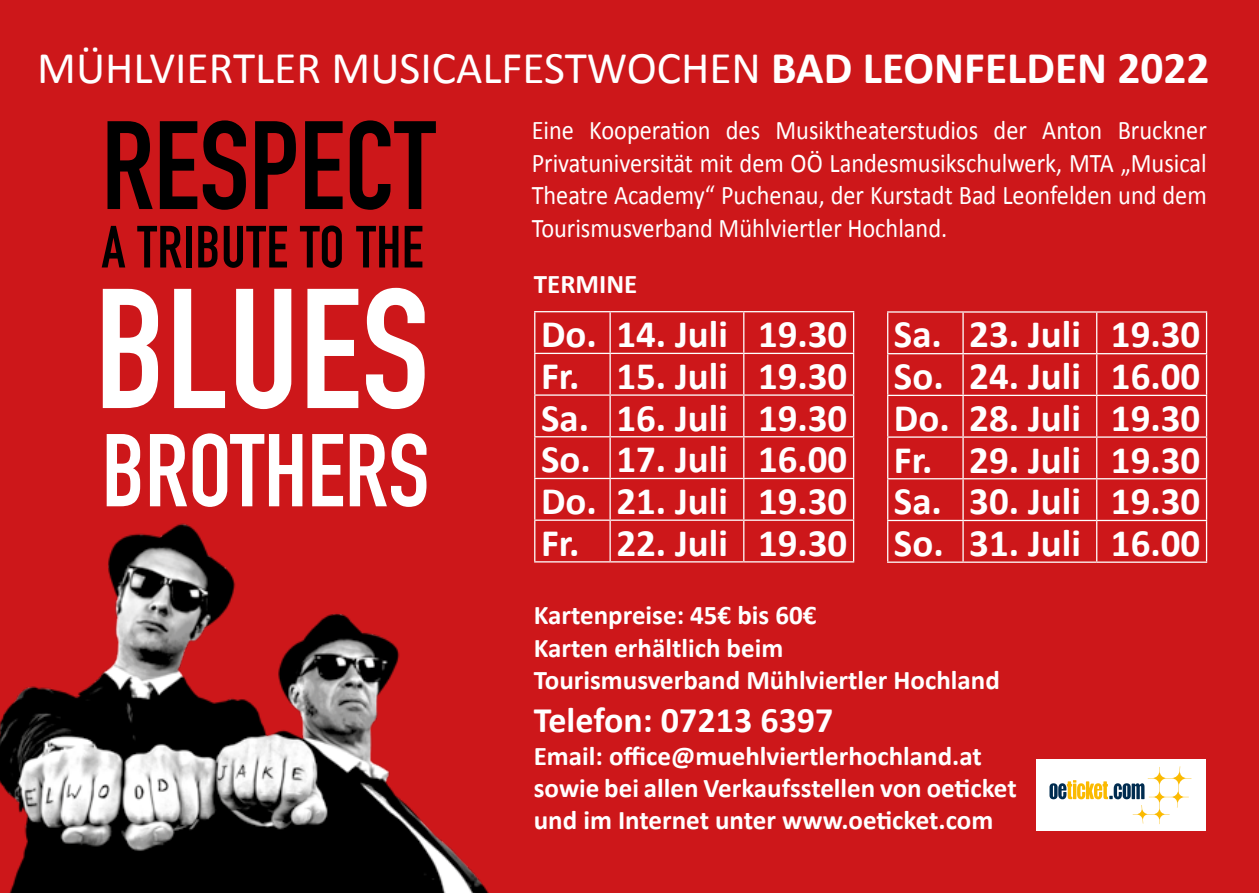
<style>
.page{position:relative;width:1259px;height:893px;background:#cd171a}
.page>*{position:absolute;margin:0;border:0;box-sizing:border-box;transform-origin:0 0}
.t1{font:700 167.4px "DIN Condensed";color:#fff}
.t2{font:700 123.3px "DIN Condensed";color:#000}
.t3{font:700 101.4px "DIN Condensed";color:#fff}
.t4{font:700 58.5px "DIN Condensed";letter-spacing:.01em;color:#000}
.t5{font:45.6px "Calibri";color:#fff}
.t6{font:700 39px/41.7px "Calibri";color:#fff;text-align:justify}
.t7{font:700 36px "Calibri";color:#fff}
.t8{font:27px/32.4px "Calibri";color:#fff;text-align:justify;scale:.9 1}
.t9{font:700 27px/32.4px "Calibri";color:#fff}
.s1{font-weight:700}
</style>
<div class="page">
<hr style="left:534px;top:311px;width:76px;height:1px;background:#fff">
<hr style="left:534px;top:312px;width:1px;height:41px;background:#fff">
<hr style="left:610px;top:311px;width:134px;height:1px;background:#fff">
<hr style="left:609px;top:312px;width:2px;height:41px;background:#fff">
<hr style="left:744px;top:311px;width:110px;height:1px;background:#fff">
<hr style="left:743px;top:312px;width:1px;height:41px;background:#fff">
<hr style="left:853px;top:312px;width:1px;height:41px;background:#fff">
<hr style="left:534px;top:353px;width:76px;height:1px;background:#fff">
<hr style="left:534px;top:354px;width:1px;height:40px;background:#fff">
<hr style="left:610px;top:353px;width:134px;height:1px;background:#fff">
<hr style="left:609px;top:354px;width:2px;height:40px;background:#fff">
<hr style="left:744px;top:353px;width:110px;height:1px;background:#fff">
<hr style="left:743px;top:354px;width:1px;height:40px;background:#fff">
<hr style="left:853px;top:354px;width:1px;height:40px;background:#fff">
<hr style="left:534px;top:394px;width:76px;height:2px;background:#fff">
<hr style="left:534px;top:396px;width:1px;height:40px;background:#fff">
<hr style="left:610px;top:394px;width:134px;height:2px;background:#fff">
<hr style="left:609px;top:396px;width:2px;height:40px;background:#fff">
<hr style="left:744px;top:394px;width:110px;height:2px;background:#fff">
<hr style="left:743px;top:396px;width:1px;height:40px;background:#fff">
<hr style="left:853px;top:396px;width:1px;height:40px;background:#fff">
<hr style="left:534px;top:436px;width:76px;height:1px;background:#fff">
<hr style="left:534px;top:437px;width:1px;height:41px;background:#fff">
<hr style="left:610px;top:436px;width:134px;height:1px;background:#fff">
<hr style="left:609px;top:437px;width:2px;height:41px;background:#fff">
<hr style="left:744px;top:436px;width:110px;height:1px;background:#fff">
<hr style="left:743px;top:437px;width:1px;height:41px;background:#fff">
<hr style="left:853px;top:437px;width:1px;height:41px;background:#fff">
<hr style="left:534px;top:478px;width:76px;height:1px;background:#fff">
<hr style="left:534px;top:479px;width:1px;height:40px;background:#fff">
<hr style="left:610px;top:478px;width:134px;height:1px;background:#fff">
<hr style="left:609px;top:479px;width:2px;height:40px;background:#fff">
<hr style="left:744px;top:478px;width:110px;height:1px;background:#fff">
<hr style="left:743px;top:479px;width:1px;height:40px;background:#fff">
<hr style="left:853px;top:479px;width:1px;height:40px;background:#fff">
<hr style="left:534px;top:519px;width:76px;height:2px;background:#fff">
<hr style="left:610px;top:519px;width:134px;height:2px;background:#fff">
<hr style="left:609px;top:521px;width:2px;height:40px;background:#fff">
<hr style="left:744px;top:519px;width:110px;height:2px;background:#fff">
<hr style="left:743px;top:521px;width:1px;height:40px;background:#fff">
<hr style="left:853px;top:521px;width:1px;height:40px;background:#fff">
<hr style="left:534px;top:561px;width:76px;height:1px;background:#fff">
<hr style="left:610px;top:561px;width:134px;height:1px;background:#fff">
<hr style="left:744px;top:561px;width:110px;height:1px;background:#fff">
<hr style="left:887px;top:311px;width:76px;height:2px;background:#fff">
<hr style="left:887px;top:313px;width:1px;height:40px;background:#fff">
<hr style="left:963px;top:311px;width:133px;height:2px;background:#fff">
<hr style="left:962px;top:313px;width:1px;height:40px;background:#fff">
<hr style="left:1096px;top:311px;width:111px;height:2px;background:#fff">
<hr style="left:1096px;top:313px;width:1px;height:40px;background:#fff">
<hr style="left:1206px;top:313px;width:1px;height:40px;background:#fff">
<hr style="left:887px;top:353px;width:76px;height:1px;background:#fff">
<hr style="left:887px;top:354px;width:1px;height:41px;background:#fff">
<hr style="left:963px;top:353px;width:133px;height:1px;background:#fff">
<hr style="left:962px;top:354px;width:1px;height:41px;background:#fff">
<hr style="left:1096px;top:353px;width:111px;height:1px;background:#fff">
<hr style="left:1096px;top:354px;width:1px;height:41px;background:#fff">
<hr style="left:1206px;top:354px;width:1px;height:41px;background:#fff">
<hr style="left:887px;top:395px;width:76px;height:1px;background:#fff">
<hr style="left:887px;top:396px;width:1px;height:40px;background:#fff">
<hr style="left:963px;top:395px;width:133px;height:1px;background:#fff">
<hr style="left:962px;top:396px;width:1px;height:40px;background:#fff">
<hr style="left:1096px;top:395px;width:111px;height:1px;background:#fff">
<hr style="left:1096px;top:396px;width:1px;height:40px;background:#fff">
<hr style="left:1206px;top:396px;width:1px;height:40px;background:#fff">
<hr style="left:887px;top:436px;width:76px;height:2px;background:#fff">
<hr style="left:887px;top:438px;width:1px;height:40px;background:#fff">
<hr style="left:963px;top:436px;width:133px;height:2px;background:#fff">
<hr style="left:962px;top:438px;width:1px;height:40px;background:#fff">
<hr style="left:1096px;top:436px;width:111px;height:2px;background:#fff">
<hr style="left:1096px;top:438px;width:1px;height:40px;background:#fff">
<hr style="left:1206px;top:438px;width:1px;height:40px;background:#fff">
<hr style="left:887px;top:478px;width:76px;height:1px;background:#fff">
<hr style="left:887px;top:479px;width:1px;height:41px;background:#fff">
<hr style="left:963px;top:478px;width:133px;height:1px;background:#fff">
<hr style="left:962px;top:479px;width:1px;height:41px;background:#fff">
<hr style="left:1096px;top:478px;width:111px;height:1px;background:#fff">
<hr style="left:1096px;top:479px;width:1px;height:41px;background:#fff">
<hr style="left:1206px;top:479px;width:1px;height:41px;background:#fff">
<hr style="left:887px;top:520px;width:76px;height:1px;background:#fff">
<hr style="left:887px;top:521px;width:1px;height:40px;background:#fff">
<hr style="left:963px;top:520px;width:133px;height:1px;background:#fff">
<hr style="left:962px;top:521px;width:1px;height:40px;background:#fff">
<hr style="left:1096px;top:520px;width:111px;height:1px;background:#fff">
<hr style="left:1096px;top:521px;width:1px;height:40px;background:#fff">
<hr style="left:1206px;top:521px;width:1px;height:40px;background:#fff">
<hr style="left:887px;top:561px;width:76px;height:2px;background:#fff">
<hr style="left:963px;top:561px;width:133px;height:2px;background:#fff">
<hr style="left:1096px;top:561px;width:111px;height:2px;background:#fff">
<div style="left:1035px;top:759px;width:170px;height:71px;background:#fff"></div>
<svg style="left:1049px;top:766px;width:142px;height:58px"></svg>
<img style="left:0;top:510px;width:536px;height:383px">
<h3 class="t5" style="left:37px;top:39px;width:1174px">MÜHLVIERTLER MUSICALFESTWOCHEN <span class="s1">BAD LEONFELDEN 2022</span></h3>
<h2 class="t2" style="left:102px;top:83px;width:335px">RESPECT</h2>
<h3 class="t4" style="left:102px;top:208px;width:323px">A TRIBUTE TO THE</h3>
<h1 class="t1" style="left:95px;top:237px;width:336px">BLUES</h1>
<h3 class="t3" style="left:102px;top:403px;width:329px">BROTHERS</h3>
<p class="t8" style="left:531px;top:114px;width:751px">Eine Kooperation des Musiktheaterstudios der Anton Bruckner Privatuniversität mit dem OÖ Landesmusikschulwerk, MTA „Musical Theatre Academy“ Puchenau, der Kurstadt Bad Leonfelden und dem Tourismusverband Mühlviertler Hochland.</p>
<p class="t9" style="left:534px;top:268px;width:105px">TERMINE</p>
<h3 class="t6" style="left:541px;top:313px;width:308px">Do. 14. Juli 19.30<br>Fr. 15. Juli 19.30<br>Sa. 16. Juli 19.30<br>So. 17. Juli 16.00<br>Do. 21. Juli 19.30<br>Fr. 22. Juli 19.30</h3>
<h3 class="t6" style="left:894px;top:314px;width:308px">Sa. 23. Juli 19.30<br>So. 24. Juli 16.00<br>Do. 28. Juli 19.30<br>Fr. 29. Juli 19.30<br>Sa. 30. Juli 19.30<br>So. 31. Juli 16.00</h3>
<p class="t9" style="left:534px;top:599px;width:467px">Kartenpreise: 45€ bis 60€<br>Karten erhältlich beim<br>Tourismusverband Mühlviertler Hochland</p>
<h3 class="t7" style="left:534px;top:697px;width:301px">Telefon: 07213 6397</h3>
<p class="t9" style="left:534px;top:739px;width:484px">Email: office@muehlviertlerhochland.at sowie bei allen Verkaufsstellen von oeticket und im Internet unter www.oeticket.com</p>
</div>
